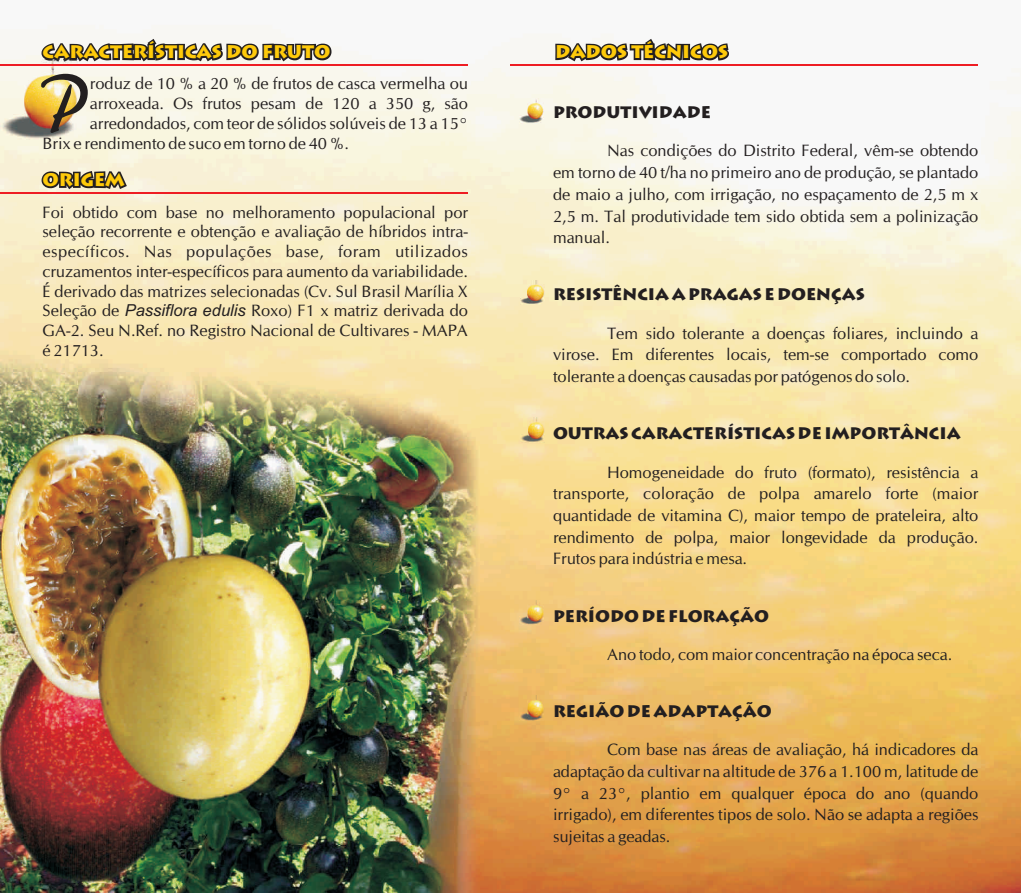
<style>
.page{position:relative;width:1021px;height:893px;background:#fff}
.page>*{position:absolute;margin:0;border:0;box-sizing:border-box;transform-origin:0 0}
.t1{font:60.9px "Brush 445 BT";color:#231f20}
.t2{font:700 18px "Lithograph";color:#feca0a}
.t3{font:16.5px/21.8px "CG Omega";color:#231f20;text-align:justify}
.t4{font:700 16.5px "Lithograph";color:#231f20}
.s1{font-family:"Arial";font-style:italic}
</style>
<div class="page">
<img style="left:0;top:25px;width:1020px;height:868px">
<img style="left:0;top:342px;width:479px;height:551px">
<img style="left:520px;top:115px;width:23px;height:8px">
<img style="left:527px;top:98px;width:16px;height:22px">
<img style="left:520px;top:297px;width:24px;height:8px">
<img style="left:528px;top:280px;width:16px;height:22px">
<img style="left:519px;top:617px;width:24px;height:8px">
<img style="left:527px;top:600px;width:16px;height:21px">
<img style="left:520px;top:435px;width:24px;height:8px">
<img style="left:528px;top:418px;width:16px;height:21px">
<img style="left:519px;top:713px;width:24px;height:7px">
<img style="left:527px;top:696px;width:16px;height:21px">
<img style="left:0;top:707px;width:196px;height:176px">
<img style="left:0;top:373px;width:194px;height:334px">
<img style="left:99px;top:490px;width:213px;height:311px">
<hr style="left:510px;top:64px;width:468px;height:2px;background:#ee1d23">
<hr style="left:0;top:192px;width:468px;height:2px;background:#ee1d23">
<svg style="left:41px;top:39px;width:290px;height:22px"></svg>
<svg style="left:555px;top:39px;width:174px;height:22px"></svg>
<svg style="left:42px;top:171px;width:85px;height:18px;background:#524d48"></svg>
<img style="left:0;top:115px;width:77px;height:25px">
<img style="left:25px;top:59px;width:53px;height:70px">
<hr style="left:0;top:64px;width:468px;height:2px;background:#ee1d23">
<p class="t2" style="left:43px;top:45px;width:289px">CARACTERÍSTICAS DO FRUTO</p>
<p class="t2" style="left:555px;top:45px;width:174px">DADOS TÉCNICOS</p>
<h1 class="t1" style="left:43px;top:73px;width:49px">P</h1>
<p class="t3" style="left:90px;top:74px;width:379px">roduz de 10 % a 20 % de frutos de casca vermelha ou</p>
<p class="t3" style="left:90px;top:94px;width:379px">arroxeada. Os frutos pesam de 120 a 350 g, são</p>
<p class="t3" style="left:90px;top:114px;width:379px">arredondados, com teor de sólidos solúveis de 13 a 15°</p>
<p class="t3" style="left:43px;top:133px;width:308px">Brix e rendimento de suco em torno de 40 %.</p>
<p class="t2" style="left:43px;top:173px;width:84px">ORIGEM</p>
<p class="t3" style="left:42px;top:203px;width:427px;line-height:19.8px">Foi obtido com base no melhoramento populacional por seleção recorrente e obtenção e avaliação de híbridos intra&shy;específicos. Nas populações base, foram utilizados cruzamentos inter-específicos para aumento da variabilidade.<br>É derivado das matrizes selecionadas (Cv. Sul Brasil Marília X Seleção de <span class="s1">Passiflora edulis</span> Roxo) F1 x matriz derivada do GA-2. Seu N.Ref. no Registro Nacional de Cultivares - MAPA é 21713.</p>
<p class="t4" style="left:553px;top:106px;width:159px">PRODUTIVIDADE</p>
<p class="t3" style="left:553px;top:141px;width:427px;text-indent:54px">Nas condições do Distrito Federal, vêm-se obtendo em torno de 40 t/ha no primeiro ano de produção, se plantado de maio a julho, com irrigação, no espaçamento de 2,5 m x 2,5 m. Tal produtividade tem sido obtida sem a polinização manual.</p>
<p class="t4" style="left:553px;top:288px;width:313px">RESISTÊNCIA A PRAGAS E DOENÇAS</p>
<p class="t3" style="left:553px;top:323px;width:427px;text-indent:54px">Tem sido tolerante a doenças foliares, incluindo a virose. Em diferentes locais, tem-se comportado como tolerante a doenças causadas por patógenos do solo.</p>
<p class="t4" style="left:553px;top:427px;width:409px">OUTRAS CARACTERÍSTICAS DE IMPORTÂNCIA</p>
<p class="t3" style="left:553px;top:462px;width:427px;text-indent:54px">Homogeneidade do fruto (formato), resistência a transporte, coloração de polpa amarelo forte (maior quantidade de vitamina C), maior tempo de prateleira, alto rendimento de polpa, maior longevidade da produção.<br>Frutos para indústria e mesa.</p>
<p class="t4" style="left:553px;top:609px;width:217px">PERÍODO DE FLORAÇÃO</p>
<p class="t3" style="left:607px;top:645px;width:347px">Ano todo, com maior concentração na época seca.</p>
<p class="t4" style="left:553px;top:705px;width:220px">REGIÃO DE ADAPTAÇÃO</p>
<p class="t3" style="left:553px;top:740px;width:427px;text-indent:54px">Com base nas áreas de avaliação, há indicadores da adaptação da cultivar na altitude de 376 a 1.100 m, latitude de 9° a 23°, plantio em qualquer época do ano (quando irrigado), em diferentes tipos de solo. Não se adapta a regiões sujeitas a geadas.</p>
</div>
